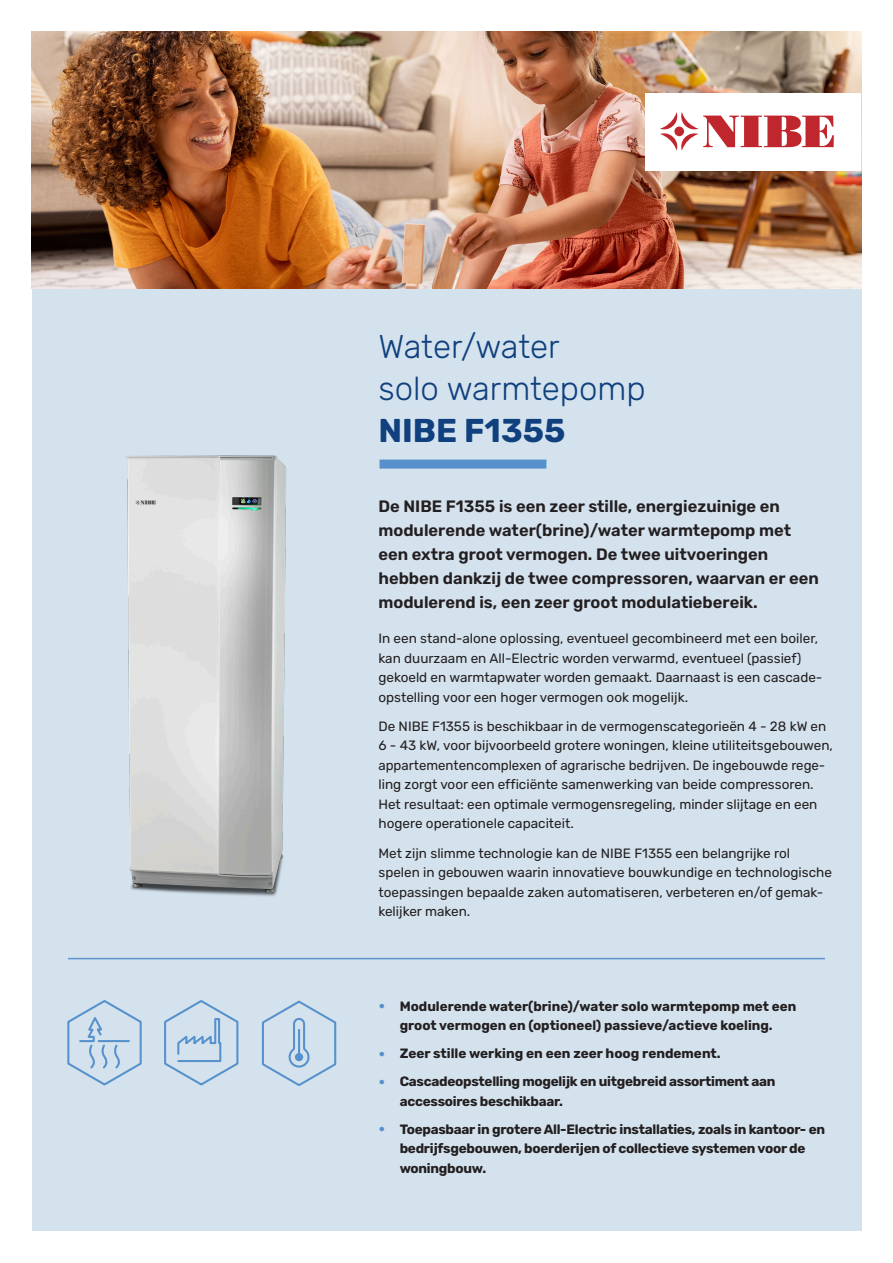
<style>
.page{position:relative;width:893px;height:1263px;background:#fff}
.page>*{position:absolute;margin:0;border:0;box-sizing:border-box;transform-origin:0 0}
.Headline_Green{font:300 33px/42px "Rubik";color:#10407e}
.Headline_Green-2{font:700 33px "Rubik";color:#10407e}
.Body_copy{font:600 16.5px/24px "Rubik";color:#231f20}
.Body_copy-2{font:13.5px/19.5px "Rubik";color:#231f20}
.A4_Bulletlist___bull{font:700 13.5px/19.5px "Rubik";letter-spacing:-.02em;color:#231f20}
.A4_Bulletlist___bull-2{font:700 13.5px/19.5px "Rubik";color:#231f20;text-align:center}
.s1{font-size:18px;color:#5691cc}
</style>
<div class="page">
<div style="left:32px;top:288px;width:829px;height:943px;background:#d4e2ed"></div>
<img style="left:32px;top:32px;width:829px;height:256px">
<svg style="left:645px;top:94px;width:216px;height:77px"></svg>
<div style="left:674px;top:127px;width:10px;height:9px;background:#c0262d;border-radius:50%"></div>
<img style="left:68px;top:455px;width:292px;height:505px">
<div style="left:379px;top:460px;width:167px;height:9px;background:#5691cc"></div>
<hr style="left:68px;top:958px;width:757px;height:1px;background:#5d94ce">
<svg style="left:67px;top:1000px;width:75px;height:86px"></svg>
<svg style="left:164px;top:1000px;width:75px;height:86px"></svg>
<svg style="left:261px;top:1000px;width:76px;height:86px"></svg>
<div style="left:295px;top:1053px;width:8px;height:8px;background:#5691cc;border-radius:50%"></div>
<hr style="left:298px;top:1030px;width:2px;height:26px;background:#5691cc">
<p class="Headline_Green" style="left:378px;top:327px;width:269px">Water/water<br>solo warmtepomp</p>
<p class="Headline_Green-2" style="left:378px;top:413px;width:188px">NIBE F1355</p>
<p class="Body_copy" style="left:378px;top:495px;width:442px">De NIBE F1355 is een zeer stille, energiezuinige en modulerende water(brine)/water warmtepomp met een extra groot vermogen. De twee uitvoeringen hebben dankzij de twee compressoren, waarvan er een modulerend is, een zeer groot modulatiebereik.</p>
<p class="Body_copy-2" style="left:378px;top:629px;width:444px">In een stand-alone oplossing, eventueel gecombineerd met een boiler, kan duurzaam en All-Electric worden verwarmd, eventueel (passief) gekoeld en warmtapwater worden gemaakt. Daarnaast is een cascade&shy;opstelling voor een hoger vermogen ook mogelijk.</p>
<p class="Body_copy-2" style="left:378px;top:717px;width:456px">De NIBE F1355 is beschikbaar in de vermogenscategorieën 4 - 28 kW en 6 - 43 kW, voor bijvoorbeeld grotere woningen, kleine utiliteitsgebouwen, appartementencomplexen of agrarische bedrijven. De ingebouwde rege&shy;ling zorgt voor een efficiënte samenwerking van beide compressoren.<br>Het resultaat: een optimale vermogensregeling, minder slijtage en een hogere operationele capaciteit.</p>
<p class="Body_copy-2" style="left:378px;top:843px;width:455px">Met zijn slimme technologie kan de NIBE F1355 een belangrijke rol spelen in gebouwen waarin innovatieve bouwkundige en technologische toepassingen bepaalde zaken automatiseren, verbeteren en/of gemak&shy;kelijker maken.</p>
<p class="A4_Bulletlist___bull-2" style="left:378px;top:996px;width:419px"><span class="s1">•</span> Modulerende water(brine)/water solo warmtepomp met een groot vermogen en (optioneel) passieve/actieve koeling.</p>
<p class="A4_Bulletlist___bull-2" style="left:378px;top:1044px;width:344px"><span class="s1">•</span> Zeer stille werking en een zeer hoog rendement.</p>
<p class="A4_Bulletlist___bull" style="left:400px;top:1072px;width:377px;text-indent:-21px"><span class="s1">•</span> Cascadeopstelling mogelijk en uitgebreid assortiment aan accessoires beschikbaar.</p>
<p class="A4_Bulletlist___bull" style="left:400px;top:1119px;width:427px;text-indent:-21px"><span class="s1">•</span> Toepasbaar in grotere All-Electric installaties, zoals in kantoor- en bedrijfsgebouwen, boerderijen of collectieve systemen voor de woningbouw.</p>
</div>
